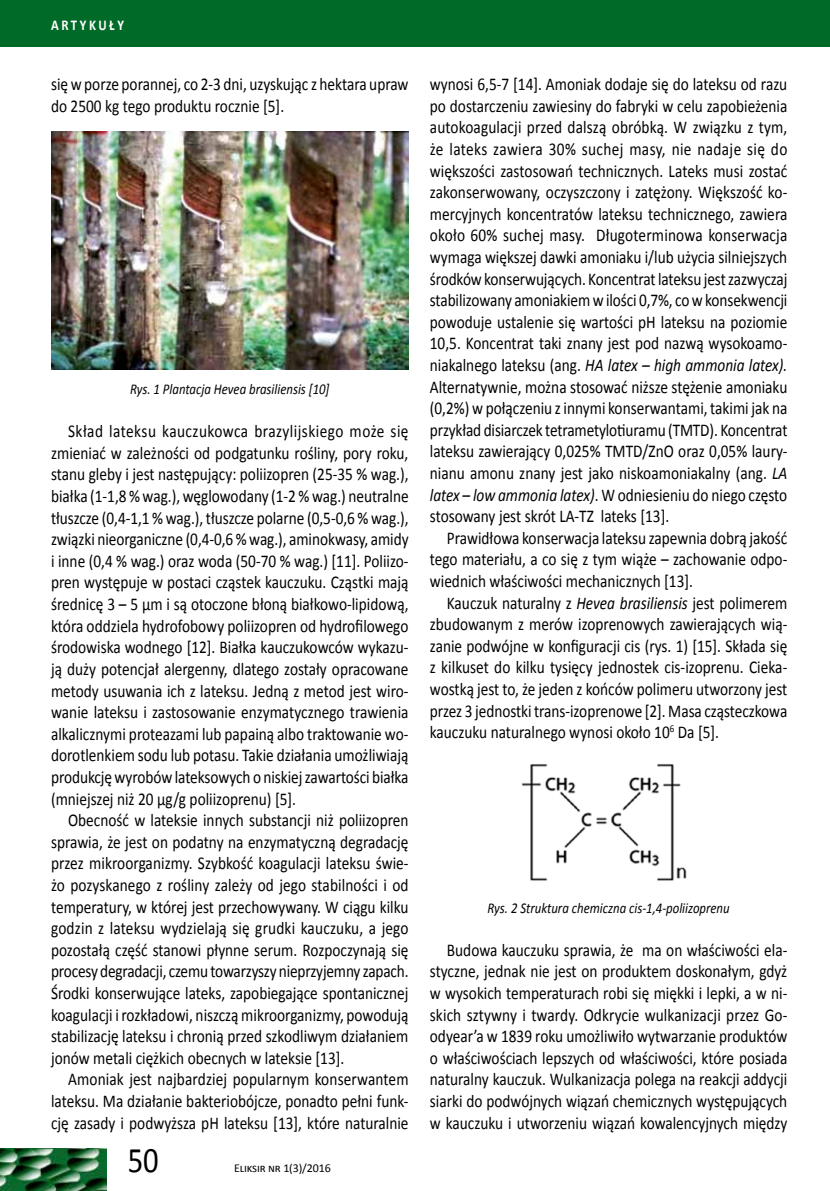
<style>
.page{position:relative;width:830px;height:1191px;background:#fff}
.page>*{position:absolute;margin:0;border:0;box-sizing:border-box;transform-origin:0 0}
.t1{font:36px "Calibri";color:#000;scale:.85 1}
.t2{font:18px/21.6px "Calibri";color:#000;text-align:justify;scale:.85 1}
.t3{font:italic 15px "Calibri";color:#000;scale:.85 1}
.t4{font:700 15px "Calibri";letter-spacing:.2em;color:#fff;scale:.85 1}
.t5{font:12px "Calibri";letter-spacing:-.01em;color:#000}
.s1{font-style:italic}
</style>
<div class="page">
<div style="left:0;top:0;width:829px;height:47px;background:#006b29"></div>
<img style="left:0;top:1148px;width:107px;height:43px">
<img style="left:51px;top:132px;width:357px;height:238px">
<img style="left:522px;top:764px;width:165px;height:117px">
<p class="t4" style="left:51px;top:16px;width:87px">ARTYKUŁY</p>
<p class="t2" style="left:51px;top:73px;width:422px">się w porze porannej, co 2-3 dni, uzyskując z hektara upraw do 2500 kg tego produktu rocznie [5].</p>
<p class="t3" style="left:130px;top:379px;width:236px">Rys. 1 Plantacja Hevea brasiliensis [10]</p>
<p class="t2" style="left:51px;top:420px;width:422px;text-indent:17px">Skład lateksu kauczukowca brazylijskiego może się zmieniać w zależności od podgatunku rośliny, pory roku, stanu gleby i jest następujący: poliizopren (25-35 % wag.), białka (1-1,8 % wag.), węglowodany (1-2 % wag.) neutralne tłuszcze (0,4-1,1 % wag.), tłuszcze polarne (0,5-0,6 % wag.), związki nieorganiczne (0,4-0,6 % wag.), aminokwasy, amidy i inne (0,4 % wag.) oraz woda (50-70 % wag.) [11]. Poliizo&shy;pren występuje w postaci cząstek kauczuku. Cząstki mają średnicę 3 – 5 µm i są otoczone błoną białkowo-lipidową, która oddziela hydrofobowy poliizopren od hydrofilowego środowiska wodnego [12]. Białka kauczukowców wykazu&shy;ją duży potencjał alergenny, dlatego zostały opracowane metody usuwania ich z lateksu. Jedną z metod jest wiro&shy;wanie lateksu i zastosowanie enzymatycznego trawienia alkalicznymi proteazami lub papainą albo traktowanie wo&shy;dorotlenkiem sodu lub potasu. Takie działania umożliwiają produkcję wyrobów lateksowych o niskiej zawartości białka (mniejszej niż 20 µg/g poliizoprenu) [5].</p>
<p class="t2" style="left:51px;top:809px;width:422px;text-indent:17px">Obecność w lateksie innych substancji niż poliizopren sprawia, że jest on podatny na enzymatyczną degradację przez mikroorganizmy. Szybkość koagulacji lateksu świe&shy;żo pozyskanego z rośliny zależy od jego stabilności i od temperatury, w której jest przechowywany. W ciągu kilku godzin z lateksu wydzielają się grudki kauczuku, a jego pozostałą część stanowi płynne serum. Rozpoczynają się procesy degradacji, czemu towarzyszy nieprzyjemny zapach.<br>Środki konserwujące lateks, zapobiegające spontanicznej koagulacji i rozkładowi, niszczą mikroorganizmy, powodują stabilizację lateksu i chronią przed szkodliwym działaniem jonów metali ciężkich obecnych w lateksie [13].</p>
<p class="t2" style="left:51px;top:1068px;width:422px;text-indent:17px">Amoniak jest najbardziej popularnym konserwantem lateksu. Ma działanie bakteriobójcze, ponadto pełni funk&shy;cję zasady i podwyższa pH lateksu [13], które naturalnie</p>
<h1 class="t1" style="left:128px;top:1137px;width:38px">50</h1>
<p class="t5" style="left:234px;top:1160px;width:98px">Eliksir nr 1(3)/2016</p>
<p class="t2" style="left:429px;top:73px;width:422px">wynosi 6,5-7 [14]. Amoniak dodaje się do lateksu od razu po dostarczeniu zawiesiny do fabryki w celu zapobieżenia autokoagulacji przed dalszą obróbką. W związku z tym, że lateks zawiera 30% suchej masy, nie nadaje się do większości zastosowań technicznych. Lateks musi zostać zakonserwowany, oczyszczony i zatężony. Większość ko&shy;mercyjnych koncentratów lateksu technicznego, zawiera około 60% suchej masy. Długoterminowa konserwacja wymaga większej dawki amoniaku i/lub użycia silniejszych środków konserwujących. Koncentrat lateksu jest zazwyczaj stabilizowany amoniakiem w ilości 0,7%, co w konsekwencji powoduje ustalenie się wartości pH lateksu na poziomie 10,5. Koncentrat taki znany jest pod nazwą wysokoamo&shy;niakalnego lateksu (ang. <span class="s1">HA latex – high ammonia latex).<br></span>Alternatywnie, można stosować niższe stężenie amoniaku (0,2%) w połączeniu z innymi konserwantami, takimi jak na przykład disiarczek tetrametylotiuramu (TMTD). Koncentrat lateksu zawierający 0,025% TMTD/ZnO oraz 0,05% laury&shy;nianu amonu znany jest jako niskoamoniakalny (ang. <span class="s1">LA latex – low ammonia latex)</span>. W odniesieniu do niego często stosowany jest skrót LA-TZ lateks [13].</p>
<p class="t2" style="left:429px;top:527px;width:422px;text-indent:17px">Prawidłowa konserwacja lateksu zapewnia dobrą jakość tego materiału, a co się z tym wiąże – zachowanie odpo&shy;wiednich właściwości mechanicznych [13].</p>
<p class="t2" style="left:429px;top:592px;width:422px;text-indent:17px">Kauczuk naturalny z <span class="s1">Hevea brasiliensis</span> jest polimerem zbudowanym z merów izoprenowych zawierających wią&shy;zanie podwójne w konfiguracji cis (rys. 1) [15]. Składa się z kilkuset do kilku tysięcy jednostek cis-izoprenu. Cieka&shy;wostką jest to, że jeden z końców polimeru utworzony jest przez 3 jednostki trans-izoprenowe [2]. Masa cząsteczkowa kauczuku naturalnego wynosi około 10<sup>6</sup> Da [5].</p>
<p class="t3" style="left:487px;top:897px;width:286px">Rys. 2 Struktura chemiczna cis-1,4-poliizoprenu</p>
<p class="t2" style="left:429px;top:939px;width:422px;text-indent:17px">Budowa kauczuku sprawia, że ma on właściwości ela&shy;styczne, jednak nie jest on produktem doskonałym, gdyż w wysokich temperaturach robi się miękki i lepki, a w ni&shy;skich sztywny i twardy. Odkrycie wulkanizacji przez Go&shy;odyear’a w 1839 roku umożliwiło wytwarzanie produktów o właściwościach lepszych od właściwości, które posiada naturalny kauczuk. Wulkanizacja polega na reakcji addycji siarki do podwójnych wiązań chemicznych występujących w kauczuku i utworzeniu wiązań kowalencyjnych między</p>
</div>
